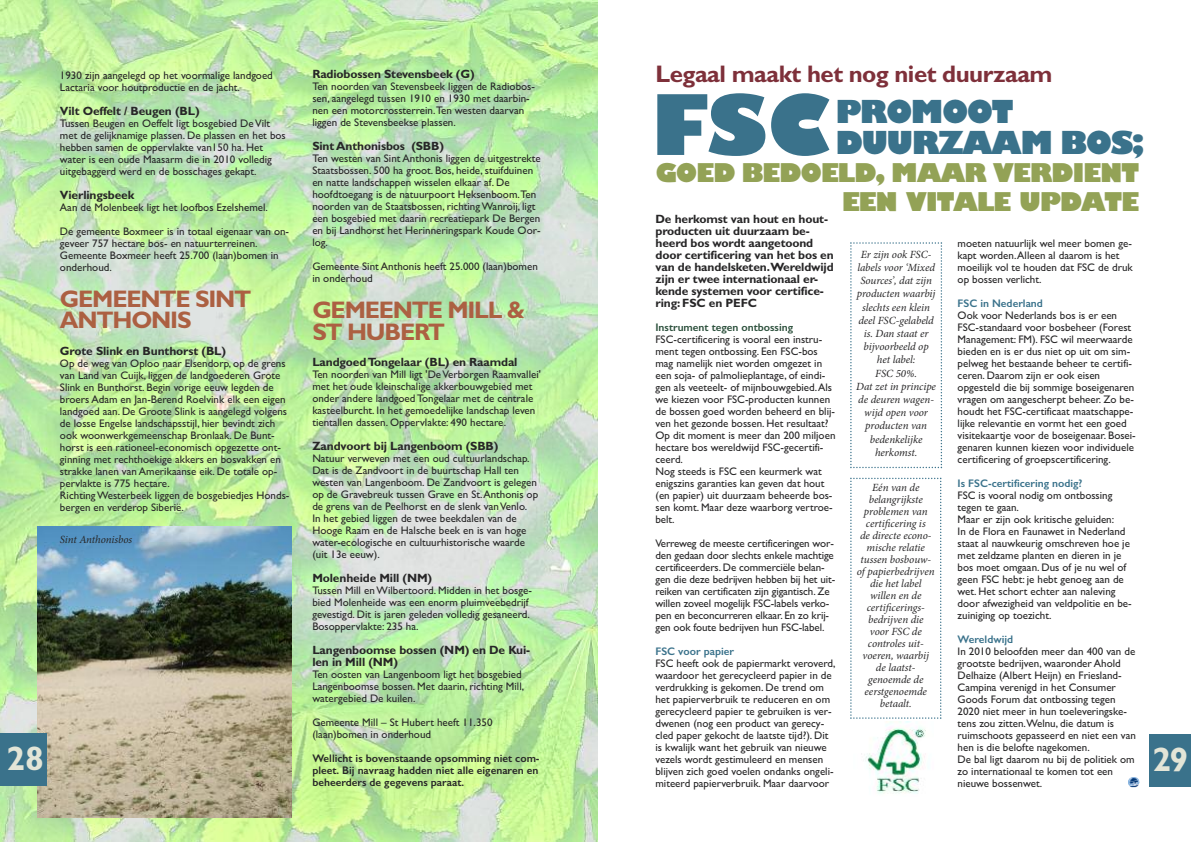
<style>
.page{position:relative;width:1191px;height:842px;background:#fff}
.page>*{position:absolute;margin:0;border:0;box-sizing:border-box;transform-origin:0 0}
.t1{font:800 81.5px "Gill Sans";color:#3a728b}
.t2{font:700 34px "Gill Sans";color:#e3e5d7}
.t3{font:800 31px/31.4px "Gill Sans";letter-spacing:-.05em;color:#3a728b}
.t4{font:800 25.3px/28.8px "Gill Sans";letter-spacing:-.05em;color:#93a256;text-align:right}
.t5{font:700 24px/21px "Gill Sans";letter-spacing:-.05em;color:#ac6042}
.t6{font:700 24px "Gill Sans";letter-spacing:-.02em;color:#7e303a}
.t7{font:700 12px/12px "Gill Sans";letter-spacing:-.01em;color:#272627}
.t8{font:11px/12px "Gill Sans";color:#272627}
.t9{font:italic 11px/12px "Minion Pro";letter-spacing:-.005em;color:#272627;text-align:center}
.t10{font:600 11px/12px "Gill Sans";color:#272627;text-align:justify}
.t11{font:600 11px "Gill Sans";color:#3a728b}
.t12{font:600 11px "Gill Sans";color:#2c503c}
</style>
<div class="page">
<div style="left:1149px;top:734px;width:42px;height:53px;background:#3a728b"></div>
<img style="left:0;top:0;width:598px;height:842px">
<img style="left:37px;top:527px;width:254px;height:290px">
<svg style="left:850px;top:478px;width:91px;height:241px"></svg>
<svg style="left:850px;top:242px;width:92px;height:226px"></svg>
<img style="left:861px;top:722px;width:65px;height:72px">
<svg style="left:1128px;top:777px;width:11px;height:11px"></svg>
<div style="left:0;top:733px;width:47px;height:53px;background:#3a728b"></div>
<p class="t8" style="left:60px;top:69px;width:214px">1930 zijn aangelegd op het voormalige landgoed<br>Lactaria voor houtproductie en de jacht.</p>
<p class="t7" style="left:60px;top:105px;width:141px">Vilt Oeffelt / Beugen (BL)</p>
<p class="t8" style="left:60px;top:117px;width:227px">Tussen Beugen en Oeffelt ligt bosgebied DeVilt met de gelijknamige plassen. De plassen en het bos hebben samen de oppervlakte van150 ha. Het water is een oude Maasarm die in 2010 volledig uitgebaggerd werd en de bosschages gekapt.</p>
<p class="t7" style="left:60px;top:189px;width:76px">Vierlingsbeek</p>
<p class="t8" style="left:60px;top:195px;width:231px;line-height:24px">Aan de Molenbeek ligt het loofbos Ezelshemel.<br>De gemeente Boxmeer is in totaal eigenaar van on-</p>
<p class="t8" style="left:60px;top:237px;width:220px">geveer 757 hectare bos- en natuurterreinen.<br>Gemeente Boxmeer heeft 25.700 (laan)bomen in onderhoud.</p>
<h3 class="t5" style="left:60px;top:288px;width:193px">GEMEENTE SINT<br>ANTHONIS</h3>
<p class="t7" style="left:60px;top:345px;width:168px">Grote Slink en Bunthorst (BL)</p>
<p class="t8" style="left:60px;top:357px;width:231px">Op de weg van Oploo naar Elsendorp, op de grens van Land van Cuijk, liggen de landgoederen Grote Slink en Bunthorst. Begin vorige eeuw legden de broers Adam en Jan-Berend Roelvink elk een eigen landgoed aan. De Groote Slink is aangelegd volgens de losse Engelse landschapsstijl, hier bevindt zich ook woonwerkgemeenschap Bronlaak. De Bunt&shy;horst is een rationeel-economisch opgezette ont&shy;ginning met rechthoekige akkers en bosvakken en strakke lanen van Amerikaanse eik. De totale op&shy;pervlakte is 775 hectare.<br>RichtingWesterbeek liggen de bosgebiedjes Honds&shy;bergen en verderop Siberië.</p>
<p class="t9" style="left:60px;top:534px;width:74px">Sint Anthonisbos</p>
<h2 class="t2" style="left:6px;top:738px;width:39px">28</h2>
<p class="t7" style="left:312px;top:68px;width:164px">Radiobossen Stevensbeek (G)</p>
<p class="t8" style="left:312px;top:80px;width:224px">Ten noorden van Stevensbeek liggen de Radiobos&shy;sen, aangelegd tussen 1910 en 1930 met daarbin&shy;nen een motorcrossterrein.Ten westen daarvan liggen de Stevensbeekse plassen.</p>
<p class="t7" style="left:312px;top:140px;width:133px">Sint Anthonisbos (SBB)</p>
<p class="t8" style="left:312px;top:152px;width:230px">Ten westen van Sint Anthonis liggen de uitgestrekte Staatsbossen. 500 ha groot. Bos, heide, stuifduinen en natte landschappen wisselen elkaar af. De hoofdtoegang is de natuurpoort Heksenboom.Ten noorden van de Staatsbossen, richtingWanroij, ligt een bosgebied met daarin recreatiepark De Bergen en bij Landhorst het Herinneringspark Koude Oor&shy;log.</p>
<p class="t8" style="left:312px;top:260px;width:227px">Gemeente Sint Anthonis heeft 25.000 (laan)bomen in onderhoud</p>
<h3 class="t5" style="left:312px;top:299px;width:214px;line-height:22px">GEMEENTE MILL &amp;<br>ST HUBERT</h3>
<p class="t7" style="left:312px;top:356px;width:207px">LandgoedTongelaar (BL) en Raamdal</p>
<p class="t8" style="left:312px;top:368px;width:230px">Ten noorden van Mill ligt 'DeVerborgen Raamvallei' met het oude kleinschalige akkerbouwgebied met onder andere landgoed Tongelaar met de centrale kasteelburcht. In het gemoedelijke landschap leven tientallen dassen. Oppervlakte: 490 hectare.</p>
<p class="t7" style="left:312px;top:440px;width:188px">Zandvoort bij Langenboom (SBB)</p>
<p class="t8" style="left:312px;top:452px;width:227px">Natuur verweven met een oud cultuurlandschap.<br>Dat is de Zandvoort in de buurtschap Hall ten westen van Langenboom. De Zandvoort is gelegen op de Gravebreuk tussen Grave en St.Anthonis op de grens van de Peelhorst en de slenk vanVenlo.<br>In het gebied liggen de twee beekdalen van de Hooge Raam en de Halsche beek en is van hoge water-ecologische en cultuurhistorische waarde (uit 13e eeuw).</p>
<p class="t7" style="left:312px;top:572px;width:121px">Molenheide Mill (NM)</p>
<p class="t8" style="left:312px;top:584px;width:221px">Tussen Mill enWilbertoord. Midden in het bosge&shy;bied Molenheide was een enorm pluimveebedrijf gevestigd. Dit is jaren geleden volledig gesaneerd.<br>Bosoppervlakte: 235 ha.</p>
<p class="t7" style="left:312px;top:644px;width:219px">Langenboomse bossen (NM) en De Kui&shy;len in Mill (NM)</p>
<p class="t8" style="left:312px;top:668px;width:213px">Ten oosten van Langenboom ligt het bosgebied<br>Langenboomse bossen. Met daarin, richting Mill, watergebied De kuilen.</p>
<p class="t8" style="left:312px;top:716px;width:182px">Gemeente Mill – St Hubert heeft 11.350 (laan)bomen in onderhoud</p>
<p class="t10" style="left:312px;top:752px;width:229px">Wellicht is bovenstaande opsomming niet com&shy;pleet. Bij navraag hadden niet alle eigenaren en beheerders de gegevens paraat.</p>
<h3 class="t6" style="left:655px;top:60px;width:399px">Legaal maakt het nog niet duurzaam</h3>
<h1 class="t1" style="left:651px;top:79px;width:181px">FSC</h1>
<h3 class="t3" style="left:835px;top:96px;width:310px">PROMOOT<br>DUURZAAM BOS;</h3>
<h3 class="t4" style="left:655px;top:159px;width:485px">GOED BEDOELD, MAAR VERDIENT<br>EEN VITALE UPDATE</h3>
<p class="t7" style="left:655px;top:213px;width:180px">De herkomst van hout en hout&shy;producten uit duurzaam be&shy;heerd bos wordt aangetoond door certificering van het bos en van de handelsketen.Wereldwijd zijn er twee internationaal er&shy;kende systemen voor certifice&shy;ring: FSC en PEFC</p>
<p class="t12" style="left:655px;top:321px;width:139px">Instrument tegen ontbossing</p>
<p class="t8" style="left:655px;top:333px;width:181px">FSC-certificering is vooral een instru&shy;ment tegen ontbossing. Een FSC-bos mag namelijk niet worden omgezet in een soja- of palmolieplantage, of eindi&shy;gen als veeteelt- of mijnbouwgebied.Als we kiezen voor FSC-producten kunnen de bossen goed worden beheerd en blij&shy;ven het gezonde bossen. Het resultaat?<br>Op dit moment is meer dan 200 miljoen hectare bos wereldwijd FSC-gecertifi&shy;ceerd.<br>Nog steeds is FSC een keurmerk wat enigszins garanties kan geven dat hout (en papier) uit duurzaam beheerde bos&shy;sen komt. Maar deze waarborg vertroe&shy;belt.</p>
<p class="t8" style="left:655px;top:537px;width:181px">Verreweg de meeste certificeringen wor&shy;den gedaan door slechts enkele machtige certificeerders. De commerciële belan&shy;gen die deze bedrijven hebben bij het uit&shy;reiken van certificaten zijn gigantisch. Ze willen zoveel mogelijk FSC-labels verko&shy;pen en beconcurreren elkaar. En zo krij&shy;gen ook foute bedrijven hun FSC-label.</p>
<p class="t11" style="left:655px;top:645px;width:80px">FSC voor papier</p>
<p class="t8" style="left:655px;top:657px;width:182px">FSC heeft ook de papiermarkt veroverd, waardoor het gerecycleerd papier in de verdrukking is gekomen. De trend om het papierverbruik te reduceren en om gerecycleerd papier te gebruiken is ver&shy;dwenen (nog een product van gerecy&shy;cled paper gekocht de laatste tijd?). Dit is kwalijk want het gebruik van nieuwe vezels wordt gestimuleerd en mensen blijven zich goed voelen ondanks ongeli&shy;miteerd papierverbruik. Maar daarvoor</p>
<p class="t9" style="left:856px;top:249px;width:81px;line-height:13.2px">Er zijn ook FSC&shy;labels voor ‘Mixed<br>Sources’, dat zijn producten waarbij slechts een klein deel FSC-gelabeld is. Dan staat er bijvoorbeeld op het label:<br>FSC 50%.<br>Dat zet in principe de deuren wagen&shy;wijd open voor producten van bedenkelijke herkomst.</p>
<p class="t9" style="left:857px;top:483px;width:79px">Eén van de belangrijkste problemen van certificering is<br>de directe econo&shy;mische relatie tussen bosbouw&shy;of papierbedrijven die het label willen en de certificerings&shy;bedrijven die<br>voor FSC de controles uit&shy;voeren, waarbij de laatst&shy;genoemde de eerstgenoemde betaalt.</p>
<p class="t8" style="left:957px;top:237px;width:177px">moeten natuurlijk wel meer bomen ge&shy;kapt worden.Alleen al daarom is het moeilijk vol te houden dat FSC de druk op bossen verlicht.</p>
<p class="t11" style="left:957px;top:296px;width:87px">FSC in Nederland</p>
<p class="t8" style="left:957px;top:309px;width:180px">Ook voor Nederlands bos is er een FSC-standaard voor bosbeheer (Forest Management: FM). FSC wil meerwaarde bieden en is er dus niet op uit om sim&shy;pelweg het bestaande beheer te certifi&shy;ceren. Daarom zijn er ook eisen opgesteld die bij sommige boseigenaren vragen om aangescherpt beheer. Zo be&shy;houdt het FSC-certificaat maatschappe&shy;lijke relevantie en vormt het een goed visitekaartje voor de boseigenaar. Bosei&shy;genaren kunnen kiezen voor individuele certificering of groepscertificering.</p>
<p class="t11" style="left:957px;top:476px;width:126px">Is FSC-certificering nodig?</p>
<p class="t8" style="left:957px;top:489px;width:175px">FSC is vooral nodig om ontbossing tegen te gaan.<br>Maar er zijn ook kritische geluiden:<br>In de Flora en Faunawet in Nederland staat al nauwkeurig omschreven hoe je met zeldzame planten en dieren in je bos moet omgaan. Dus of je nu wel of geen FSC hebt: je hebt genoeg aan de wet. Het schort echter aan naleving door afwezigheid van veldpolitie en be&shy;zuiniging op toezicht.</p>
<p class="t11" style="left:957px;top:632px;width:57px">Wereldwijd</p>
<p class="t8" style="left:957px;top:645px;width:180px">In 2010 beloofden meer dan 400 van de grootste bedrijven, waaronder Ahold Delhaize (Albert Heijn) en Friesland-Campina verenigd in het Consumer Goods Forum dat ontbossing tegen 2020 niet meer in hun toeleveringske&shy;tens zou zitten.Welnu, die datum is ruimschoots gepasseerd en niet een van hen is die belofte nagekomen.<br>De bal ligt daarom nu bij de politiek om zo internationaal te komen tot een nieuwe bossenwet.</p>
<h2 class="t2" style="left:1152px;top:739px;width:37px">29</h2>
</div>
